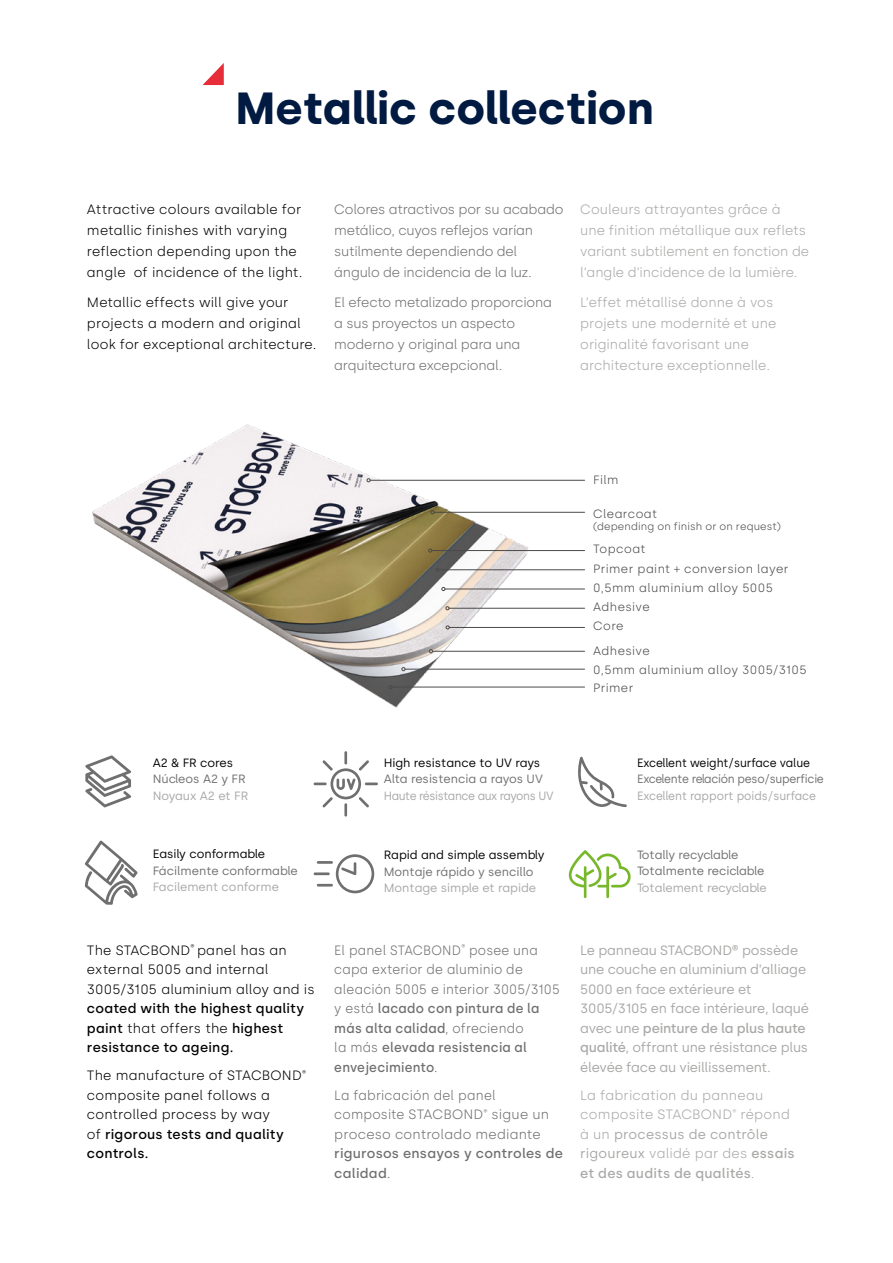
<style>
.page{position:relative;width:893px;height:1263px;background:#fff}
.page>*{position:absolute;margin:0;border:0;box-sizing:border-box;transform-origin:0 0}
.t1{font:700 45px "Silka";color:#001a41}
.t2{font:300 13.5px/19.5px "Silka";letter-spacing:.015em;color:#000}
.t3{font:300 13.5px/21px "Silka";color:#a8a8a7}
.t4{font:300 13.5px/21px "Silka";letter-spacing:-.01em;color:#706f6f}
.t5{font:13.5px/19.5px "Silka";letter-spacing:-.01em;color:#a8a8a7}
.t6{font:300 13.5px/19.5px "Silka";letter-spacing:.015em;color:#706f6f;scale:.95 1}
.t7{font:500 13.5px/19.5px "Silka";letter-spacing:.02em;color:#000}
.t8{font:300 13.5px/19.5px "Silka";letter-spacing:.015em;color:#706f6f;scale:.96 1}
.t9{font:500 13.5px/19.5px "Silka";letter-spacing:.02em;color:#706f6f}
.t10{font:300 12px/19.2px "Silka";letter-spacing:.03em;color:#4a4a49}
.t11{font:12px/16.5px "Silka";color:#706f6f}
.t12{font:12px "Silka";color:#a8a8a7}
.t13{font:12px "Silka";color:#000}
.t14{font:12px "Silka";letter-spacing:-.02em;color:#706f6f;scale:.95 1}
.t15{font:12px "Silka";color:#a8a8a7;scale:.95 1}
.t16{font:12px "Silka";color:#000;scale:.95 1}
.t17{font:12px "Silka";letter-spacing:-.03em;color:#a8a8a7;scale:.95 1}
.t18{font:300 10.5px "Silka";letter-spacing:.015em;color:#4a4a49}
.s1{font-weight:300}
.s2{font-weight:500}
.s3{font-weight:400}
</style>
<div class="page">
<svg style="left:569px;top:850px;width:62px;height:48px"></svg>
<svg style="left:314px;top:854px;width:60px;height:39px"></svg>
<svg style="left:314px;top:751px;width:64px;height:66px"></svg>
<svg style="left:85px;top:755px;width:46px;height:52px"></svg>
<svg style="left:578px;top:756px;width:49px;height:51px"></svg>
<svg style="left:85px;top:840px;width:53px;height:65px"></svg>
<svg style="left:203px;top:63px;width:21px;height:22px"></svg>
<img style="left:92px;top:424px;width:464px;height:284px">
<hr style="left:392px;top:687px;width:193px;height:1px;background:#4a4a49">
<svg style="left:388px;top:685px;width:4px;height:4px"></svg>
<hr style="left:405px;top:669px;width:180px;height:1px;background:#4a4a49">
<svg style="left:401px;top:667px;width:4px;height:4px"></svg>
<hr style="left:432px;top:651px;width:153px;height:1px;background:#4a4a49">
<svg style="left:429px;top:649px;width:4px;height:4px"></svg>
<hr style="left:449px;top:627px;width:136px;height:1px;background:#4a4a49">
<svg style="left:446px;top:625px;width:4px;height:4px"></svg>
<hr style="left:449px;top:608px;width:136px;height:1px;background:#4a4a49">
<svg style="left:445px;top:606px;width:4px;height:4px"></svg>
<hr style="left:445px;top:589px;width:140px;height:1px;background:#4a4a49">
<svg style="left:441px;top:587px;width:4px;height:4px"></svg>
<hr style="left:439px;top:569px;width:146px;height:1px;background:#4a4a49">
<svg style="left:435px;top:568px;width:4px;height:4px"></svg>
<hr style="left:432px;top:550px;width:153px;height:1px;background:#4a4a49">
<svg style="left:428px;top:549px;width:4px;height:3px"></svg>
<hr style="left:434px;top:512px;width:151px;height:1px;background:#4a4a49">
<svg style="left:431px;top:510px;width:3px;height:4px"></svg>
<hr style="left:370px;top:480px;width:215px;height:1px;background:#4a4a49">
<svg style="left:367px;top:478px;width:4px;height:4px"></svg>
<h1 class="t1" style="left:235px;top:82px;width:420px">Metallic collection</h1>
<p class="t2" style="left:87px;top:199px;width:217px;line-height:21px">Attractive colours available for metallic finishes with varying reflection depending upon the angle of incidence of the light.</p>
<p class="t2" style="left:87px;top:292px;width:231px;line-height:21px">Metallic effects will give your projects a modern and original look for exceptional architecture.</p>
<p class="t4" style="left:334px;top:199px;width:231px">Colores atractivos por su acabado metálico, cuyos reflejos varían sutilmente dependiendo del ángulo de incidencia de la luz.</p>
<p class="t4" style="left:334px;top:292px;width:219px">El efecto metalizado proporciona a sus proyectos un aspecto moderno y original para una arquitectura excepcional.</p>
<p class="t3" style="left:580px;top:199px;width:230px">Couleurs attrayantes grâce à<br>une finition métallique aux reflets variant subtilement en fonction de l’angle d’incidence de la lumière.</p>
<p class="t3" style="left:580px;top:291px;width:198px">L’effet métallisé donne à vos projets une modernité et une originalité favorisant une architecture exceptionnelle.</p>
<p class="t10" style="left:593px;top:470px;width:27px">Film</p>
<p class="t10" style="left:593px;top:504px;width:66px">Clearcoat</p>
<p class="t18" style="left:593px;top:520px;width:189px">(depending on finish or on request)</p>
<p class="t10" style="left:593px;top:540px;width:197px">Topcoat<br>Primer paint + conversion layer<br>0,5mm aluminium alloy 5005<br>Adhesive<br>Core</p>
<p class="t10" style="left:593px;top:641px;width:215px">Adhesive<br>0,5mm aluminium alloy 3005/3105</p>
<p class="t10" style="left:593px;top:678px;width:42px">Primer</p>
<p class="t13" style="left:153px;top:755px;width:82px">A2 &amp; FR cores</p>
<p class="t11" style="left:153px;top:771px;width:95px">Núcleos A2 y FR</p>
<p class="t12" style="left:153px;top:788px;width:97px">Noyaux A2 et FR</p>
<p class="t13" style="left:153px;top:847px;width:114px">Easily conformable</p>
<p class="t11" style="left:153px;top:862px;width:146px">Fácilmente conformable</p>
<p class="t12" style="left:153px;top:880px;width:128px">Facilement conforme</p>
<p class="t2" style="left:87px;top:940px;width:229px">The STACBOND<sup>®</sup> panel has an external 5005 and internal<br>3005/3105 aluminium alloy and is</p>
<p class="t7" style="left:87px;top:999px;width:219px">coated with the highest quality paint <span class="s1">that offers the</span> highest resistance to ageing.</p>
<p class="t2" style="left:87px;top:1066px;width:221px">The manufacture of STACBOND<sup>® </sup>composite panel follows a controlled process by way<br>of <span class="s2">rigorous tests and quality controls.</span></p>
<p class="t13" style="left:384px;top:755px;width:158px">High resistance to UV rays</p>
<p class="t11" style="left:384px;top:771px;width:161px">Alta resistencia a rayos UV</p>
<p class="t17" style="left:384px;top:788px;width:180px">Haute résistance aux rayons UV</p>
<p class="t13" style="left:384px;top:848px;width:162px">Rapid and simple assembly</p>
<p class="t11" style="left:384px;top:863px;width:151px">Montaje rápido y sencillo</p>
<p class="t12" style="left:384px;top:881px;width:154px">Montage simple et rapide</p>
<p class="t16" style="left:637px;top:755px;width:184px">Excellent weight/surface value</p>
<p class="t14" style="left:637px;top:772px;width:198px">Excelente relación peso/superficie</p>
<p class="t15" style="left:637px;top:788px;width:190px">Excellent rapport poids/surface</p>
<p class="t11" style="left:637px;top:846px;width:129px">Totally recyclable<br>Totalmente reciclable</p>
<p class="t12" style="left:637px;top:881px;width:131px">Totalement recyclable</p>
<p class="t6" style="left:334px;top:940px;width:239px">El panel STACBOND<sup>®</sup> posee una capa exterior de aluminio de aleación 5005 e interior 3005/3105 y está <span class="s2">lacado con pintura de la más alta calidad</span>, ofreciendo<br>la más <span class="s2">elevada resistencia al envejecimiento</span>.</p>
<p class="t8" style="left:334px;top:1085px;width:225px">La fabricación del panel composite STACBOND<sup>®</sup> sigue un proceso controlado mediante</p>
<p class="t9" style="left:334px;top:1144px;width:230px">rigurosos ensayos y controles de calidad<span class="s1">.</span></p>
<p class="t5" style="left:580px;top:940px;width:230px">Le panneau STACBOND® possède une couche en aluminium d’alliage<br>5000 en face extérieure et<br>3005/3105 en face intérieure, laqué avec une <span class="s2">peinture de la plus haute qualité</span>, offrant une résistance plus élevée face au vieillissement.</p>
<p class="t3" style="left:580px;top:1085px;width:216px;line-height:19.5px">La fabrication du panneau composite STACBOND<sup>®</sup> répond à un <span class="s3">processus de contrôle rigoureux</span> validé par des <span class="s2">essais et des audits de qualités</span>.</p>
</div>
